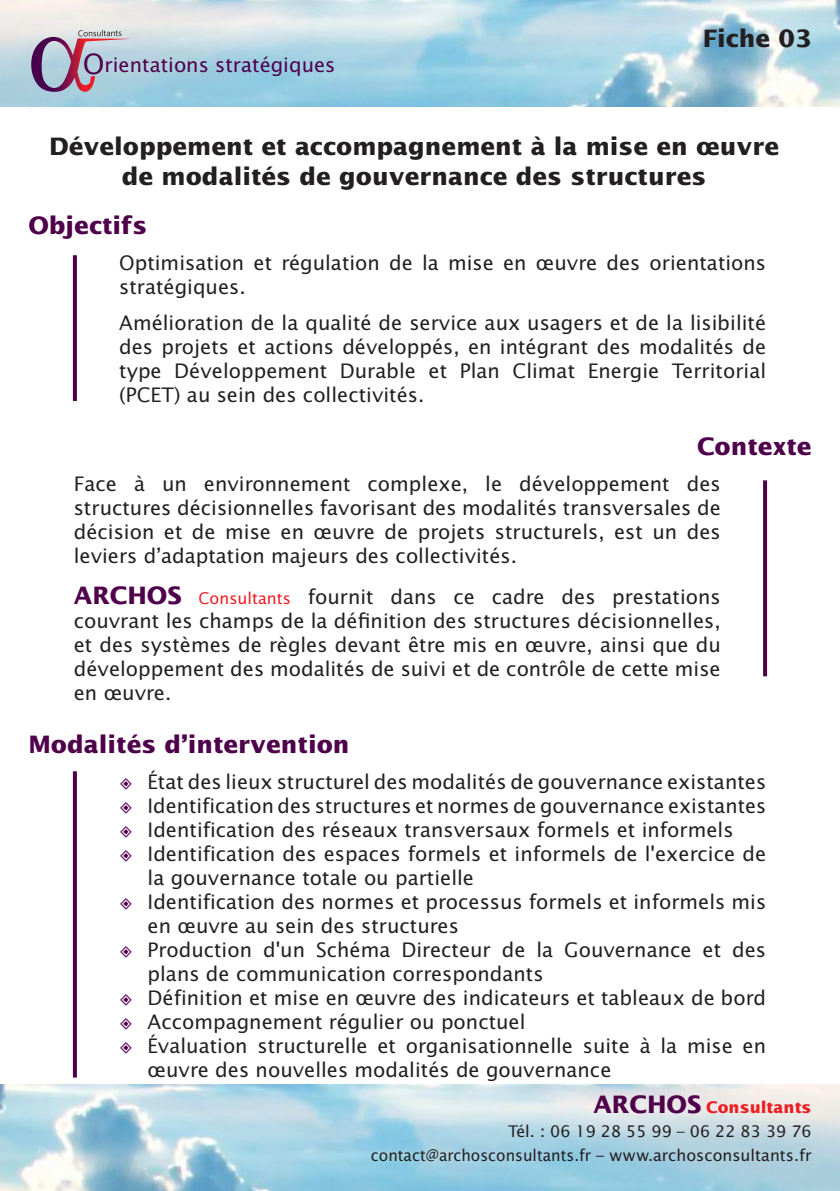
<style>
.page{position:relative;width:840px;height:1191px;background:#fff}
.page>*{position:absolute;margin:0;border:0;box-sizing:border-box;transform-origin:0 0}
.t1{font:700 24px/30px "Lucida Sans Std";color:#231f20;text-align:center}
.t2{font:700 24px "Lucida Sans Std";color:#4f004b}
.t3{font:20px/24px "Lucida Sans Std";color:#231f20;text-align:justify}
.t4{font:20px/24px "Lucida Sans Std";color:#231f20;scale:.96 1}
.t5{font:20px "Lucida Sans Std";color:#4f004b}
.t6{font:16px/24px "Lucida Sans Std";color:#231f20;text-align:right}
.s1{font-size:28px}
.s2{font-weight:700;font-size:24px;color:#4f004b}
.s3{font-size:16px;color:#ee1d23}
.s4{font-weight:700;color:#ee1d23}
</style>
<div class="page">
<img style="left:0;top:0;width:839px;height:106px">
<svg style="left:31px;top:30px;width:100px;height:62px;background:#aea8bb"></svg>
<img style="left:0;top:1084px;width:839px;height:107px">
<svg style="left:73px;top:255px;width:4px;height:146px"></svg>
<svg style="left:73px;top:771px;width:4px;height:306px"></svg>
<svg style="left:763px;top:480px;width:3px;height:196px"></svg>
<p class="t5" style="left:83px;top:53px;width:254px"><span class="s1">O</span>rientations stratégiques</p>
<p class="t1" style="left:702px;top:24px;width:110px">Fiche 03</p>
<p class="t1" style="left:49px;top:131px;width:731px">Développement et accompagnement à la mise en œuvre de modalités de gouvernance des structures</p>
<p class="t2" style="left:28px;top:212px;width:120px">Objectifs</p>
<p class="t3" style="left:119px;top:251px;width:648px">Optimisation et régulation de la mise en œuvre des orientations stratégiques.</p>
<p class="t3" style="left:119px;top:311px;width:648px">Amélioration de la qualité de service aux usagers et de la lisibilité des projets et actions développés, en intégrant des modalités de type Développement Durable et Plan Climat Energie Territorial (PCET) au sein des collectivités.</p>
<p class="t2" style="left:696px;top:433px;width:116px">Contexte</p>
<p class="t3" style="left:74px;top:472px;width:648px">Face à un environnement complexe, le développement des structures décisionnelles favorisant des modalités transversales de décision et de mise en œuvre de projets structurels, est un des leviers d’adaptation majeurs des collectivités.</p>
<p class="t3" style="left:74px;top:585px;width:648px"><span class="s2">ARCHOS</span> <span class="s3">Consultants</span> fournit dans ce cadre des prestations couvrant les champs de la définition des structures décisionnelles, et des systèmes de règles devant être mis en œuvre, ainsi que du développement des modalités de suivi et de contrôle de cette mise en œuvre.</p>
<p class="t2" style="left:28px;top:730px;width:322px">Modalités d’intervention</p>
<p class="t4" style="left:147px;top:769px;width:645px">État des lieux structurel des modalités de gouvernance existantes Identification des structures et normes de gouvernance existantes Identification des réseaux transversaux formels et informels Identification des espaces formels et informels de l'exercice de la gouvernance totale ou partielle<br>Identification des normes et processus formels et informels mis en œuvre au sein des structures<br>Production d'un Schéma Directeur de la Gouvernance et des plans de communication correspondants<br>Définition et mise en œuvre des indicateurs et tableaux de bord Accompagnement régulier ou ponctuel<br>Évaluation structurelle et organisationnelle suite à la mise en œuvre des nouvelles modalités de gouvernance</p>
<p class="t6" style="left:371px;top:1095px;width:442px"><span class="s2">ARCHOS</span> <span class="s4">Consultants<br></span>Tél. : 06 19 28 55 99 – 06 22 83 39 76 contact@archosconsultants.fr – www.archosconsultants.fr</p>
</div>
